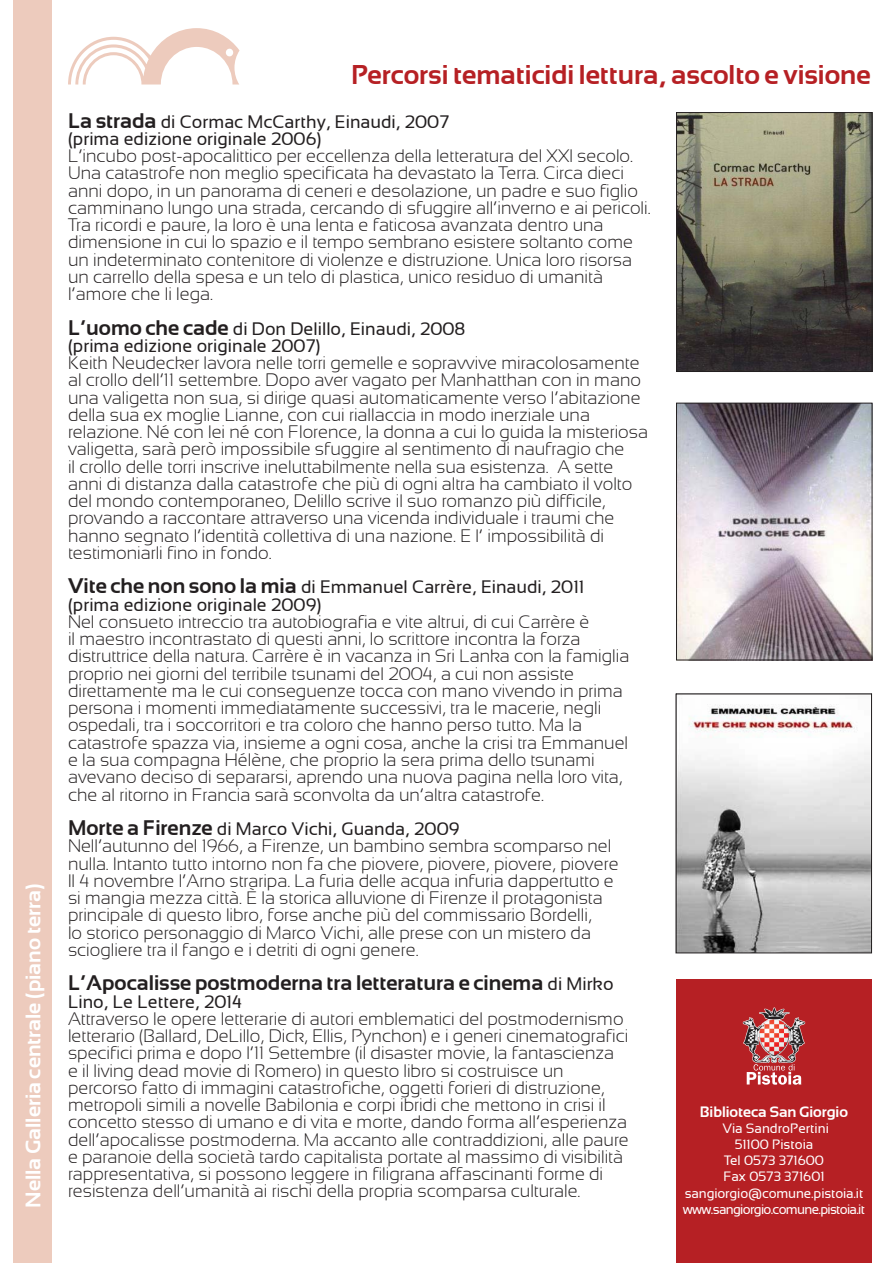
<style>
.page{position:relative;width:893px;height:1263px;background:#fff}
.page>*{position:absolute;margin:0;border:0;box-sizing:border-box;transform-origin:0 0}
.t1{font:700 27px "Sansation";color:#b62024}
.t2{font:700 21px "Sansation";color:#231f20}
.t3{font:700 21px "Sansation";color:#fff}
.t4{font:300 18px/17.2px "Sansation";color:#231f20}
.t5{font:18px "Sansation";color:#231f20}
.t6{font:700 15px "Sansation";color:#fff}
.t7{font:13.5px "Sansation";letter-spacing:-.01em;color:#fff}
.t8{font:13.5px "Sansation";letter-spacing:-.05em;color:#fff}
.s1{font-weight:700;font-size:21px}
.s2{font-weight:400;font-size:18px}
</style>
<div class="page">
<svg style="left:68px;top:28px;width:172px;height:57px"></svg>
<div style="left:676px;top:979px;width:196px;height:284px;background:#b62024"></div>
<img style="left:742px;top:1007px;width:64px;height:56px">
<svg style="left:747px;top:1064px;width:54px;height:21px"></svg>
<img style="left:678px;top:704px;width:192px;height:247px">
<div style="left:676px;top:694px;width:196px;height:259px;border:1px solid #231f20"></div>
<img style="left:678px;top:405px;width:192px;height:253px">
<div style="left:676px;top:403px;width:196px;height:257px;border:1px solid #231f20"></div>
<img style="left:678px;top:114px;width:192px;height:256px">
<div style="left:676px;top:112px;width:196px;height:260px;border:1px solid #231f20"></div>
<div style="left:14px;top:0;width:38px;height:1263px;background:#edcbbd"></div>
<p class="t3" style="left:21px;top:1208px;width:326px;rotate:-90deg">Nella Galleria centrale (piano terra)</p>
<p class="t1" style="left:351px;top:59px;width:521px">Percorsi tematicidi lettura, ascolto e visione</p>
<p class="t5" style="left:68px;top:111px;width:383px"><span class="s1">La strada</span> di Cormac McCarthy, Einaudi, 2007</p>
<p class="t5" style="left:68px;top:129px;width:255px">(prima edizione originale 2006)</p>
<p class="t4" style="left:68px;top:147px;width:584px">L’incubo post-apocalittico per eccellenza della letteratura del XXI secolo.<br>Una catastrofe non meglio specificata ha devastato la Terra. Circa dieci anni dopo, in un panorama di ceneri e desolazione, un padre e suo figlio camminano lungo una strada, cercando di sfuggire all’inverno e ai pericoli.<br>Tra ricordi e paure, la loro è una lenta e faticosa avanzata dentro una dimensione in cui lo spazio e il tempo sembrano esistere soltanto come un indeterminato contenitore di violenze e distruzione. Unica loro risorsa un carrello della spesa e un telo di plastica, unico residuo di umanità l’amore che li lega.</p>
<p class="t5" style="left:68px;top:318px;width:399px"><span class="s1">L’uomo che cade</span> di Don Delillo, Einaudi, 2008</p>
<p class="t5" style="left:68px;top:336px;width:254px">(prima edizione originale 2007)</p>
<p class="t4" style="left:68px;top:354px;width:581px">Keith Neudecker lavora nelle torri gemelle e sopravvive miracolosamente al crollo dell’11 settembre. Dopo aver vagato per Manhatthan con in mano una valigetta non sua, si dirige quasi automaticamente verso l’abitazione della sua ex moglie Lianne, con cui riallaccia in modo inerziale una relazione. Né con lei né con Florence, la donna a cui lo guida la misteriosa valigetta, sarà però impossibile sfuggire al sentimento di naufragio che<br>il crollo delle torri inscrive ineluttabilmente nella sua esistenza. A sette anni di distanza dalla catastrofe che più di ogni altra ha cambiato il volto del mondo contemporaneo, Delillo scrive il suo romanzo più difficile, provando a raccontare attraverso una vicenda individuale i traumi che hanno segnato l’identità collettiva di una nazione. E l’ impossibilità di testimoniarli fino in fondo.</p>
<p class="t5" style="left:68px;top:577px;width:518px"><span class="s1">Vite che non sono la mia</span> di Emmanuel Carrère, Einaudi, 2011</p>
<p class="t5" style="left:68px;top:594px;width:255px">(prima edizione originale 2009)</p>
<p class="t4" style="left:68px;top:613px;width:563px">Nel consueto intreccio tra autobiografia e vite altrui, di cui Carrère è<br>il maestro incontrastato di questi anni, lo scrittore incontra la forza distruttrice della natura. Carrère è in vacanza in Sri Lanka con la famiglia proprio nei giorni del terribile tsunami del 2004, a cui non assiste direttamente ma le cui conseguenze tocca con mano vivendo in prima persona i momenti immediatamente successivi, tra le macerie, negli ospedali, tra i soccorritori e tra coloro che hanno perso tutto. Ma la catastrofe spazza via, insieme a ogni cosa, anche la crisi tra Emmanuel e la sua compagna Hélène, che proprio la sera prima dello tsunami avevano deciso di separarsi, aprendo una nuova pagina nella loro vita, che al ritorno in Francia sarà sconvolta da un’altra catastrofe.</p>
<p class="t5" style="left:68px;top:819px;width:393px"><span class="s1">Morte a Firenze</span> di Marco Vichi, Guanda, 2009</p>
<p class="t4" style="left:68px;top:837px;width:559px">Nell’autunno del 1966, a Firenze, un bambino sembra scomparso nel nulla. Intanto tutto intorno non fa che piovere, piovere, piovere, piovere… Il 4 novembre l’Arno straripa. La furia delle acqua infuria dappertutto e si mangia mezza città. È la storica alluvione di Firenze il protagonista principale di questo libro, forse anche più del commissario Bordelli,<br>lo storico personaggio di Marco Vichi, alle prese con un mistero da sciogliere tra il fango e i detriti di ogni genere.</p>
<p class="t2" style="left:68px;top:971px;width:547px">L’Apocalisse postmoderna tra letteratura e cinema <span class="s2">di Mirko</span></p>
<p class="t5" style="left:68px;top:991px;width:175px">Lino, Le Lettere, 2014</p>
<p class="t4" style="left:68px;top:1010px;width:562px">Attraverso le opere letterarie di autori emblematici del postmodernismo letterario (Ballard, DeLillo, Dick, Ellis, Pynchon) e i generi cinematografici specifici prima e dopo l’11 Settembre (il disaster movie, la fantascienza<br>e il living dead movie di Romero) in questo libro si costruisce un percorso fatto di immagini catastrofiche, oggetti forieri di distruzione, metropoli simili a novelle Babilonia e corpi ibridi che mettono in crisi il concetto stesso di umano e di vita e morte, dando forma all’esperienza dell’apocalisse postmoderna. Ma accanto alle contraddizioni, alle paure e paranoie della società tardo capitalista portate al massimo di visibilità rappresentativa, si possono leggere in filigrana affascinanti forme di resistenza dell’umanità ai rischi della propria scomparsa culturale.</p>
<p class="t6" style="left:700px;top:1103px;width:150px">Biblioteca San Giorgio</p>
<p class="t7" style="left:722px;top:1120px;width:108px">Via SandroPertini</p>
<p class="t7" style="left:735px;top:1137px;width:80px">51100 Pistoia</p>
<p class="t7" style="left:724px;top:1153px;width:102px">Tel 0573 371600</p>
<p class="t7" style="left:723px;top:1169px;width:103px">Fax 0573 371601</p>
<p class="t7" style="left:685px;top:1185px;width:180px">sangiorgio@comune.pistoia.it</p>
<p class="t8" style="left:683px;top:1201px;width:184px">www.sangiorgio.comune.pistoia.it</p>
</div>
